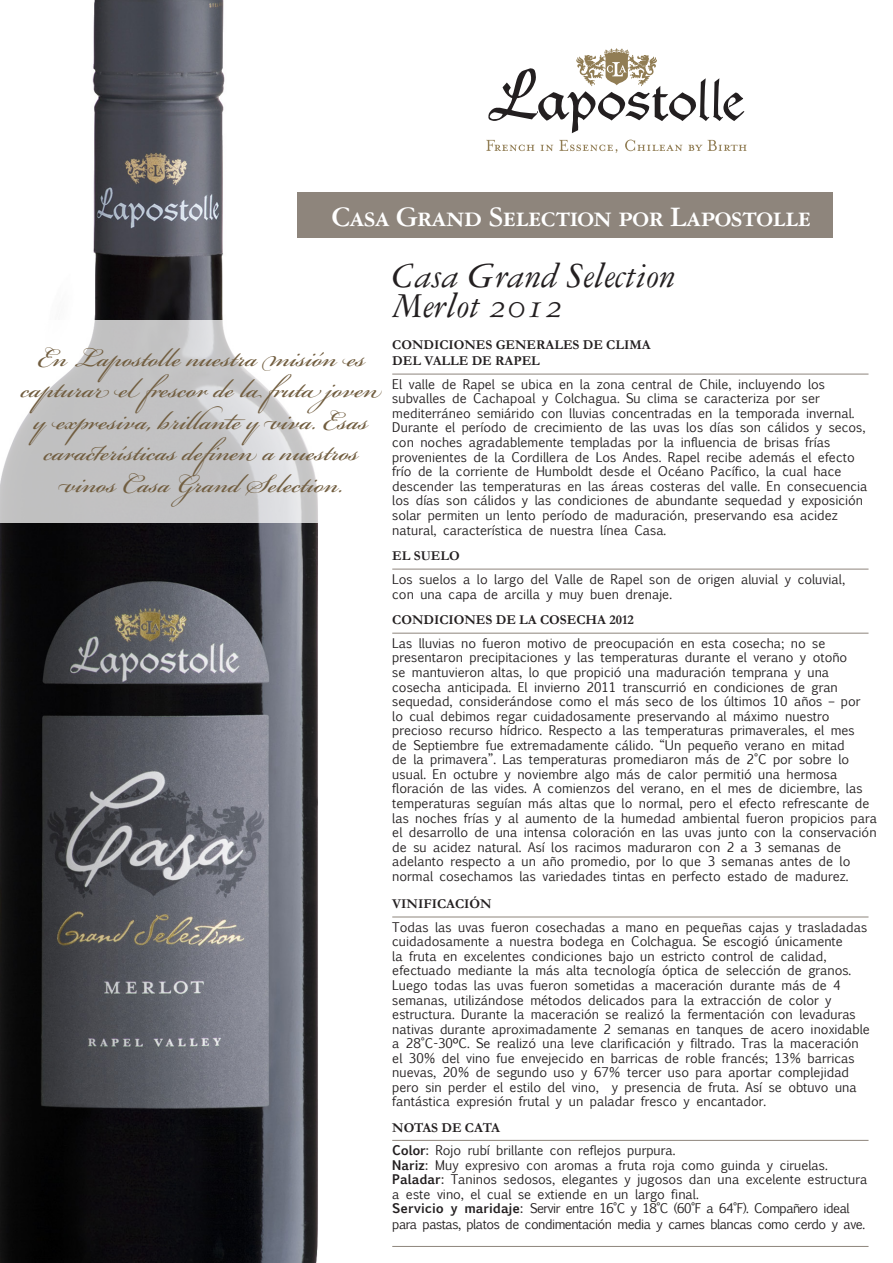
<style>
.page{position:relative;width:893px;height:1263px;background:#fff}
.page>*{position:absolute;margin:0;border:0;box-sizing:border-box;transform-origin:0 0}
.t1{font:40.5px/31.5px "Bickham Script Pro";color:#715d3f;text-align:center}
.t2{font:37.5px "Garamond Three Italic Os F";color:#231f20}
.t3{font:30px "Garamond Three Bold SC";letter-spacing:-.02em;color:#fff}
.t4{font:700 13.5px "Garamond";color:#231f20}
.t5{font:12.75px/14.5px "Euphemia UCAS";color:#231f20}
.t6{font:12.75px/15.3px "Euphemia UCAS";letter-spacing:-.04em;color:#231f20}
.s1{font-weight:700}
</style>
<div class="page">
<img style="left:0;top:0;width:318px;height:1263px">
<svg style="left:0;top:320px;width:412px;height:203px"></svg>
<div style="left:297px;top:192px;width:535px;height:46px;background:#8e857c"></div>
<hr style="left:392px;top:374px;width:476px;height:1px;background:#8e857c">
<hr style="left:392px;top:569px;width:476px;height:1px;background:#8e857c">
<hr style="left:392px;top:633px;width:476px;height:1px;background:#8e857c">
<hr style="left:392px;top:917px;width:476px;height:1px;background:#8e857c">
<hr style="left:392px;top:1140px;width:476px;height:1px;background:#8e857c">
<hr style="left:392px;top:1246px;width:476px;height:1px;background:#8e857c">
<svg style="left:488px;top:48px;width:256px;height:85px"></svg>
<svg style="left:486px;top:140px;width:67px;height:11px"></svg>
<svg style="left:559px;top:140px;width:58px;height:13px"></svg>
<svg style="left:625px;top:140px;width:57px;height:11px"></svg>
<svg style="left:688px;top:140px;width:59px;height:11px"></svg>
<p class="t3" style="left:332px;top:200px;width:481px">Casa Grand Selection por Lapostolle</p>
<p class="t1" style="left:21px;top:336px;width:362px">En Lapostolle nuestra misión es capturar el frescor de la fruta joven y expresiva, brillante y viva. Esas características definen a nuestros vinos Casa Grand Selection.</p>
<p class="t2" style="left:392px;top:255px;width:285px">Casa Grand Selection</p>
<p class="t2" style="left:392px;top:285px;width:173px">Merlot 2012</p>
<p class="t4" style="left:392px;top:337px;width:260px">CONDICIONES GENERALES DE CLIMA</p>
<p class="t4" style="left:392px;top:353px;width:149px">DEL VALLE DE RAPEL</p>
<p class="t5" style="left:392px;top:377px;width:477px">El valle de Rapel se ubica en la zona central de Chile, incluyendo los subvalles de Cachapoal y Colchagua. Su clima se caracteriza por ser mediterráneo semiárido con lluvias concentradas en la temporada invernal.<br>Durante el período de crecimiento de las uvas los días son cálidos y secos, con noches agradablemente templadas por la influencia de brisas frías provenientes de la Cordillera de Los Andes. Rapel recibe además el efecto frío de la corriente de Humboldt desde el Océano Pacífico, la cual hace descender las temperaturas en las áreas costeras del valle. En consecuencia los días son cálidos y las condiciones de abundante sequedad y exposición solar permiten un lento período de maduración, preservando esa acidez natural, característica de nuestra línea Casa.</p>
<p class="t4" style="left:392px;top:548px;width:69px">EL SUELO</p>
<p class="t5" style="left:392px;top:572px;width:454px">Los suelos a lo largo del Valle de Rapel son de origen aluvial y coluvial,</p>
<p class="t5" style="left:392px;top:587px;width:281px">con una capa de arcilla y muy buen drenaje.</p>
<p class="t4" style="left:392px;top:612px;width:243px">CONDICIONES DE LA COSECHA 2012</p>
<p class="t5" style="left:392px;top:636px;width:486px">Las lluvias no fueron motivo de preocupación en esta cosecha; no se presentaron precipitaciones y las temperaturas durante el verano y otoño<br>se mantuvieron altas, lo que propició una maduración temprana y una cosecha anticipada. El invierno 2011 transcurrió en condiciones de gran sequedad, considerándose como el más seco de los últimos 10 años – por<br>lo cual debimos regar cuidadosamente preservando al máximo nuestro precioso recurso hídrico. Respecto a las temperaturas primaverales, el mes<br>de Septiembre fue extremadamente cálido. “Un pequeño verano en mitad<br>de la primavera”. Las temperaturas promediaron más de 2°C por sobre lo usual. En octubre y noviembre algo más de calor permitió una hermosa floración de las vides. A comienzos del verano, en el mes de diciembre, las temperaturas seguían más altas que lo normal, pero el efecto refrescante de las noches frías y al aumento de la humedad ambiental fueron propicios para el desarrollo de una intensa coloración en las uvas junto con la conservación de su acidez natural. Así los racimos maduraron con 2 a 3 semanas de adelanto respecto a un año promedio, por lo que 3 semanas antes de lo normal cosechamos las variedades tintas en perfecto estado de madurez.</p>
<p class="t4" style="left:392px;top:896px;width:101px">VINIFICACIÓN</p>
<p class="t5" style="left:392px;top:920px;width:479px">Todas las uvas fueron cosechadas a mano en pequeñas cajas y trasladadas cuidadosamente a nuestra bodega en Colchagua. Se escogió únicamente<br>la fruta en excelentes condiciones bajo un estricto control de calidad, efectuado mediante la más alta tecnología óptica de selección de granos.<br>Luego todas las uvas fueron sometidas a maceración durante más de 4 semanas, utilizándose métodos delicados para la extracción de color y estructura. Durante la maceración se realizó la fermentación con levaduras nativas durante aproximadamente 2 semanas en tanques de acero inoxidable a 28°C-30ºC. Se realizó una leve clarificación y filtrado. Tras la maceración el 30% del vino fue envejecido en barricas de roble francés; 13% barricas nuevas, 20% de segundo uso y 67% tercer uso para aportar complejidad pero sin perder el estilo del vino, y presencia de fruta. Así se obtuvo una fantástica expresión frutal y un paladar fresco y encantador.</p>
<p class="t4" style="left:392px;top:1119px;width:109px">NOTAS DE CATA</p>
<p class="t5" style="left:392px;top:1143px;width:285px"><span class="s1">Color:</span> Rojo rubí brillante con reflejos purpura.</p>
<p class="t5" style="left:392px;top:1157px;width:437px"><span class="s1">Nariz:</span> Muy expresivo con aromas a fruta roja como guinda y ciruelas.</p>
<p class="t5" style="left:392px;top:1172px;width:477px"><span class="s1">Paladar:</span> Taninos sedosos, elegantes y jugosos dan una excelente estructura a este vino, el cual se extiende en un largo final.</p>
<p class="t6" style="left:392px;top:1201px;width:474px"><span class="s1">Servicio y maridaje:</span> Servir entre 16°C y 18°C (60°F a 64°F). Compañero ideal para pastas, platos de condimentación media y carnes blancas como cerdo y ave.</p>
</div>
